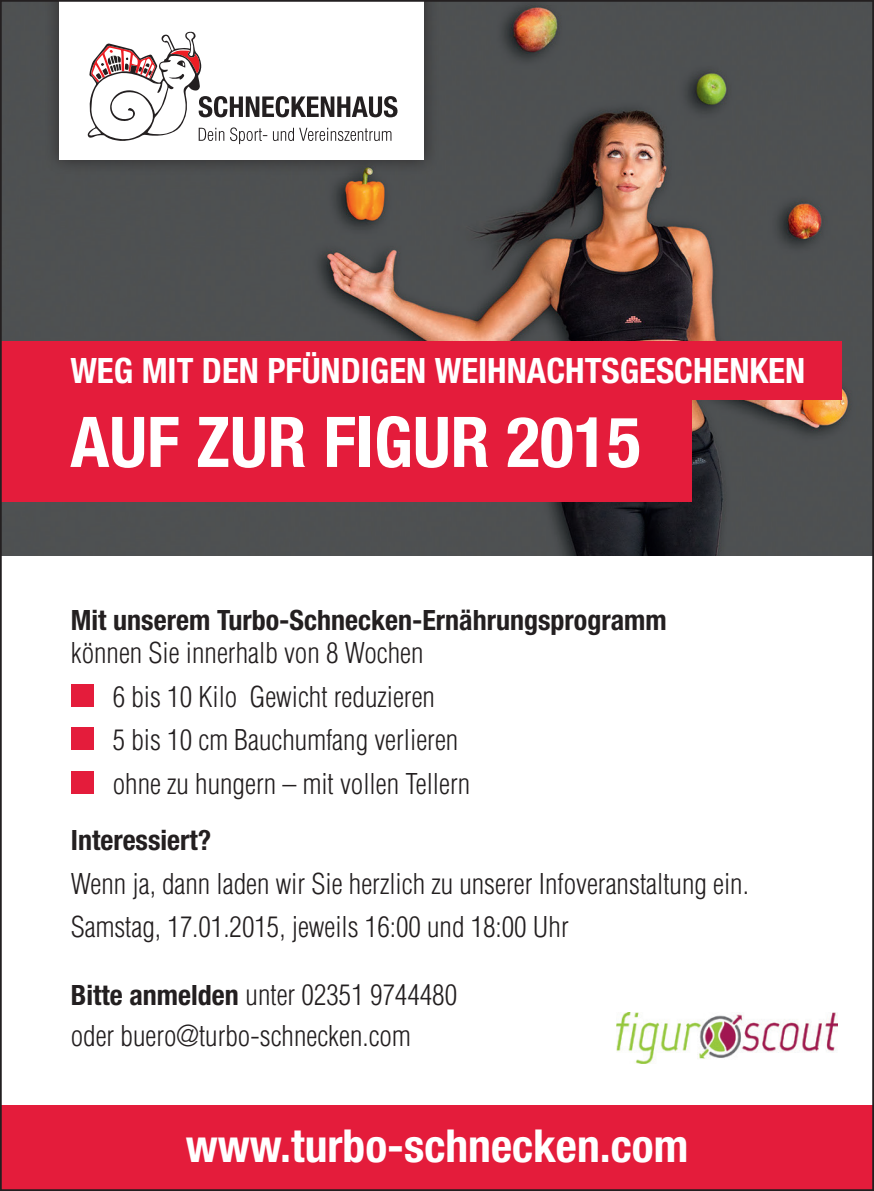
<style>
.page{position:relative;width:874px;height:1191px;background:#fff}
.page>*{position:absolute;margin:0;border:0;box-sizing:border-box;transform-origin:0 0}
.t1{font:700 condensed 70px "Helvetica Neue";color:#fff}
.t2{font:700 condensed 45.5px "Helvetica Neue";color:#fff}
.t3{font:700 condensed 35px "Helvetica Neue";color:#fff}
.t4{font:300 condensed 28px/43.4px "Helvetica LT Std";color:#231f20}
.t5{font:700 condensed 28px "Helvetica Neue";color:#231f20}
.s1{font-family:"Helvetica Neue";font-weight:700}
</style>
<div class="page">
<img style="left:3px;top:3px;width:867px;height:553px">
<div style="left:0;top:341px;width:841px;height:58px;background:#e41c3b"></div>
<div style="left:0;top:389px;width:691px;height:113px;background:#e41c3b"></div>
<div style="left:44px;top:0;width:395px;height:175px;background:#231f20;opacity:.75"></div>
<div style="left:60px;top:0;width:363px;height:160px;background:#fff"></div>
<div style="left:0;top:1105px;width:873px;height:86px;background:#e41c3b"></div>
<svg style="left:88px;top:32px;width:309px;height:112px"></svg>
<img style="left:616px;top:1012px;width:221px;height:51px">
<div style="left:71px;top:684px;width:23px;height:22px;background:#e41c3b"></div>
<div style="left:71px;top:727px;width:23px;height:23px;background:#e41c3b"></div>
<div style="left:71px;top:770px;width:23px;height:23px;background:#e41c3b"></div>
<p class="t3" style="left:70px;top:349px;width:736px">WEG MIT DEN PFÜNDIGEN WEIHNACHTSGESCHENKEN</p>
<h1 class="t1" style="left:70px;top:400px;width:572px">AUF ZUR FIGUR 2015</h1>
<p class="t5" style="left:71px;top:602px;width:597px">Mit unserem Turbo-Schnecken-Ernährungsprogramm</p>
<p class="t4" style="left:113px;top:631px;width:359px;text-indent:-42px">können Sie innerhalb von 8 Wochen<br>6 bis 10 Kilo Gewicht reduzieren<br>5 bis 10 cm Bauchumfang verlieren ohne zu hungern – mit vollen Tellern</p>
<p class="t5" style="left:71px;top:823px;width:142px">Interessiert?</p>
<p class="t4" style="left:71px;top:861px;width:679px">Wenn ja, dann laden wir Sie herzlich zu unserer Infoveranstaltung ein.<br>Samstag, 17.01.2015, jeweils 16:00 und 18:00 Uhr</p>
<p class="t4" style="left:71px;top:973px;width:387px;line-height:41.3px"><span class="s1">Bitte anmelden</span> unter 02351 9744480 oder buero@turbo-schnecken.com</p>
<h2 class="t2" style="left:186px;top:1117px;width:503px">www.turbo-schnecken.com</h2>
</div>
